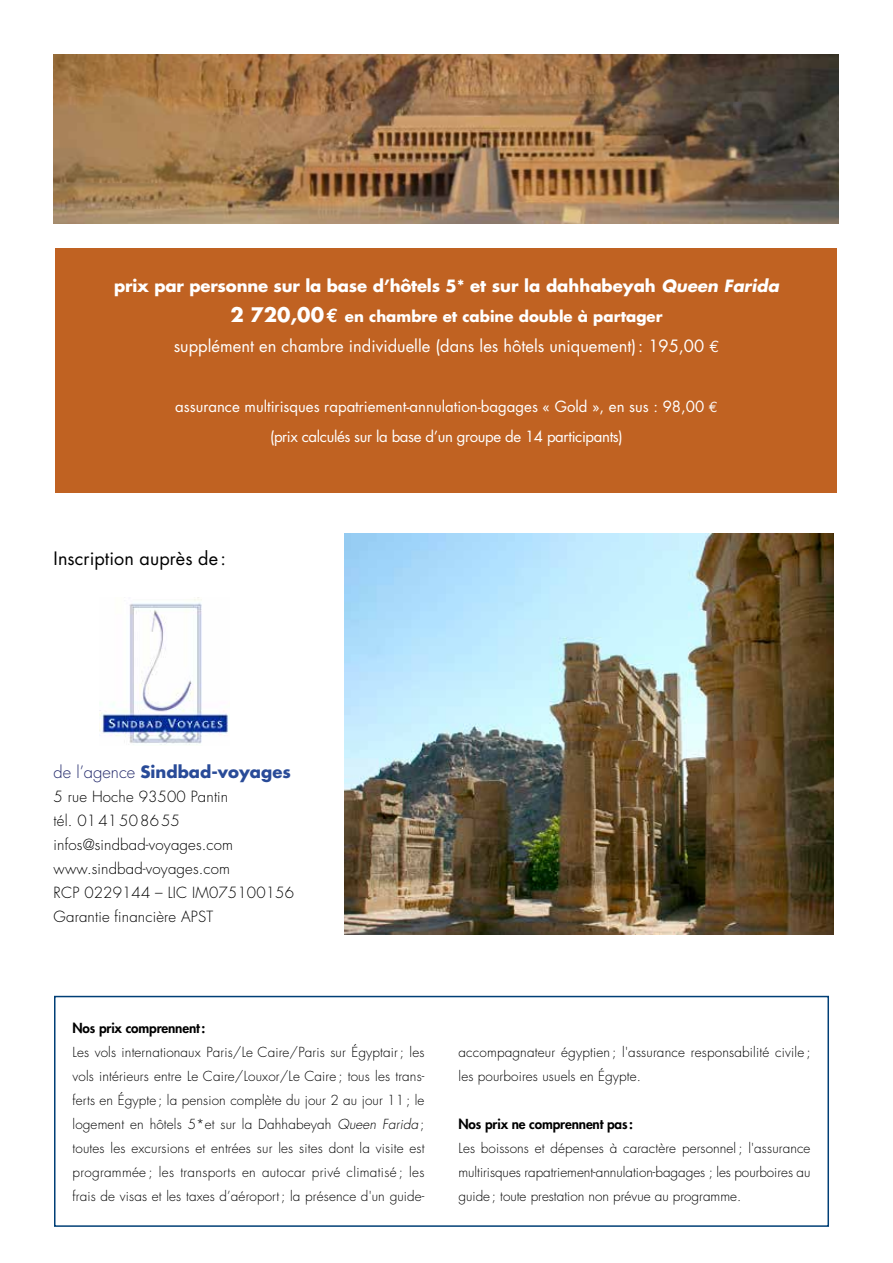
<style>
.page{position:relative;width:893px;height:1263px;background:#fff}
.page>*{position:absolute;margin:0;border:0;box-sizing:border-box;transform-origin:0 0}
.t1{font:18px "Futura Std";letter-spacing:.005em;color:#000}
.t2{font:16.5px "Futura Std";color:#fff}
.t3{font:700 16.5px "Futura Std";letter-spacing:-.01em;color:#fff}
.t4{font:700 16.5px "Futura Std";color:#294b98}
.t5{font:300 15px/24px "Futura Std";letter-spacing:.01em;color:#000}
.t6{font:15px/30px "Futura Std";color:#fff;text-align:center}
.t7{font:700 15px "Futura Std";color:#fff}
.t8{font:300 13.5px/24px "Futura Std";letter-spacing:.01em;color:#000;text-align:justify}
.t9{font:800 13.5px "Futura Std";letter-spacing:-.01em;color:#000}
.s1{font-style:italic}
.s2{font-size:19.5px}
.s3{font-family:"Euro Mono";font-size:19.5px}
.s4{font-family:"Euro Mono"}
.s5{font-weight:300;color:#21286a}
</style>
<div class="page">
<div style="left:54px;top:996px;width:775px;height:231px;border:2px solid #003f76"></div>
<div style="left:56px;top:249px;width:781px;height:244px;background:#c06222"></div>
<img style="left:344px;top:534px;width:490px;height:401px">
<img style="left:54px;top:54px;width:785px;height:169px">
<img style="left:100px;top:599px;width:130px;height:146px">
<p class="t3" style="left:114px;top:275px;width:666px">prix par personne sur la base d’hôtels 5* et sur la dahhabeyah <span class="s1">Queen Farida</span></p>
<p class="t7" style="left:230px;top:307px;width:434px"><span class="s2">2 720,00</span> <span class="s3">E</span> en chambre et cabine double à partager</p>
<p class="t2" style="left:174px;top:336px;width:547px">supplément en chambre individuelle (dans les hôtels uniquement): 195,00 <span class="s4">E</span></p>
<p class="t6" style="left:175px;top:392px;width:544px">assurance multirisques rapatriement-annulation-bagages « Gold », en sus : 98,00 <span class="s4">E </span>(prix calculés sur la base d’un groupe de 14 participants)</p>
<h1 class="t1" style="left:54px;top:547px;width:174px">Inscription auprès de :</h1>
<p class="t4" style="left:54px;top:761px;width:239px"><span class="s5">de l’agence</span> Sindbad-voyages</p>
<p class="t5" style="left:54px;top:785px;width:242px">5 rue Hoche 93500 Pantin<br>tél. 0141508655 infos@sindbad-voyages.com www.sindbad-voyages.com<br>RCP 0229144 – LIC IM075100156<br>Garantie financière APST</p>
<p class="t9" style="left:73px;top:1019px;width:134px">Nos prix comprennent:</p>
<p class="t8" style="left:73px;top:1040px;width:354px">Les vols internationaux Paris/Le Caire/Paris sur Égyptair; les vols intérieurs entre Le Caire/Louxor/Le Caire ; tous les trans&shy;ferts en Égypte ; la pension complète du jour 2 au jour 11; le logement en hôtels 5*et sur la Dahhabeyah <span class="s1">Queen Farida</span> ; toutes les excursions et entrées sur les sites dont la visite est programmée ; les transports en autocar privé climatisé ; les frais de visas et les taxes d’aéroport; la présence d'un guide-</p>
<p class="t8" style="left:458px;top:1040px;width:353px">accompagnateur égyptien ; l'assurance responsabilité civile ; les pourboires usuels en Égypte.</p>
<p class="t9" style="left:458px;top:1115px;width:176px">Nos prix ne comprennent pas :</p>
<p class="t8" style="left:458px;top:1136px;width:353px">Les boissons et dépenses à caractère personnel; l'assurance multirisques rapatriement-annulation-bagages ; les pourboires au guide; toute prestation non prévue au programme.</p>
</div>
